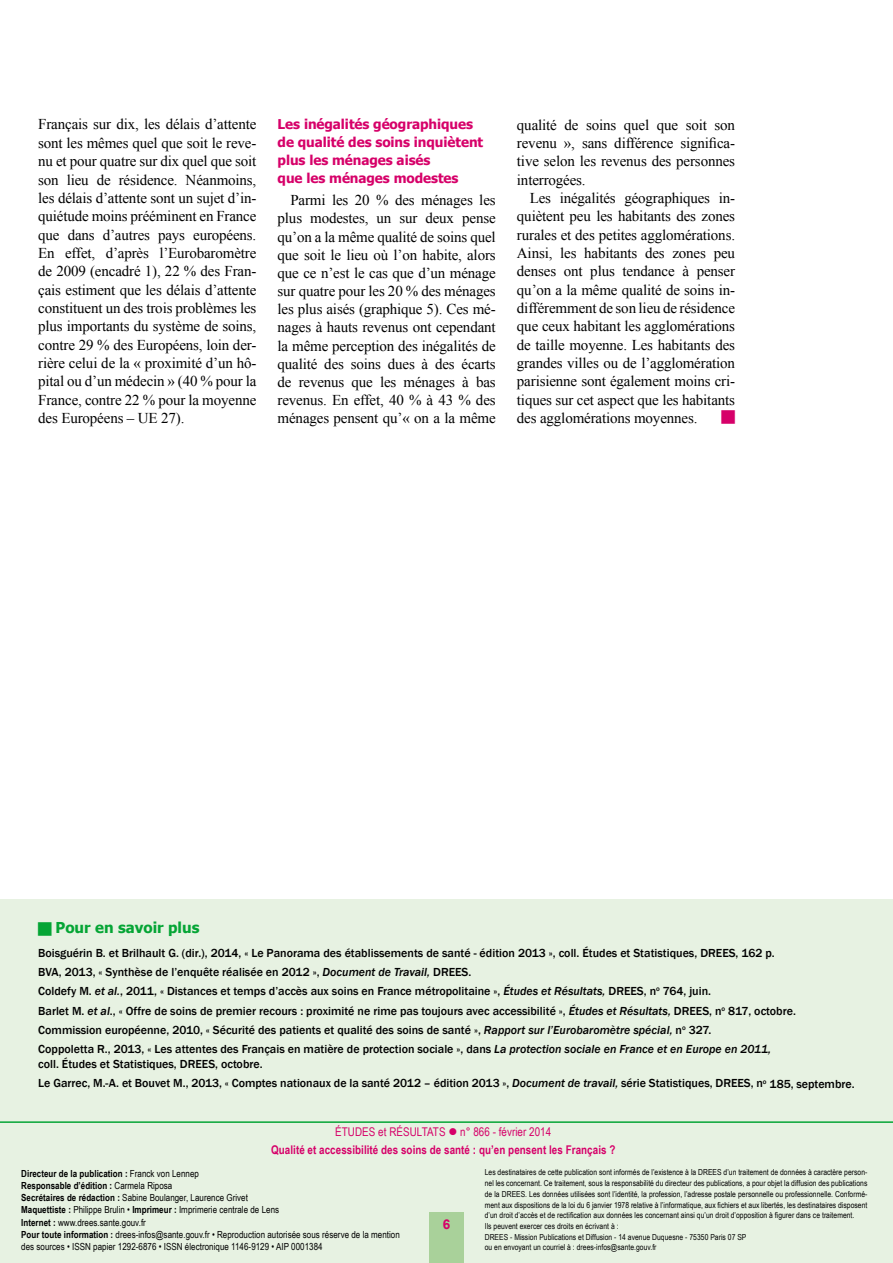
<style>
.page{position:relative;width:893px;height:1263px;background:#fff}
.page>*{position:absolute;margin:0;border:0;box-sizing:border-box;transform-origin:0 0}
.t1{font:15px/18.3px "Times New Roman";letter-spacing:-.01em;color:#000;text-align:justify}
.t2{font:700 15px "Tahoma";color:#05a535}
.t3{font:700 13.5px/17.9px "Tahoma";letter-spacing:-.005em;color:#d60069}
.t4{font:700 13.5px "Arial";color:#d60069}
.t5{font:500 12px/19.2px "Franklin Gothic";color:#000}
.t6{font:700 12px/18px "Arial Narrow";letter-spacing:.005em;color:#d60069;text-align:center}
.t7{font:9.75px/12.3px "Arial Narrow";letter-spacing:.005em;color:#000}
.t8{font:8.25px/10.6px "Arial Narrow";letter-spacing:.005em;color:#000}
.s1{font-style:italic}
.s2{font-weight:400}
.s3{font-weight:700}
</style>
<div class="page">
<div style="left:0;top:1121px;width:893px;height:142px;background:#e7f2e2"></div>
<div style="left:0;top:899px;width:893px;height:225px;background:#e7f2e2"></div>
<div style="left:429px;top:1212px;width:34px;height:51px;background:#a9d19a"></div>
<hr style="left:0;top:1121px;width:893px;height:2px;background:#05a535">
<p class="t1" style="left:38px;top:115px;width:220px">Français sur dix, les délais d’attente sont les mêmes quel que soit le reve&shy;nu et pour quatre sur dix quel que soit son lieu de résidence. Néanmoins, les délais d’attente sont un sujet d’in&shy;quiétude moins prééminent en France que dans d’autres pays européens.<br>En effet, d’après l’Eurobaromètre de 2009 (encadré 1), 22 % des Fran&shy;çais estiment que les délais d’attente constituent un des trois problèmes les plus importants du système de soins, contre 29 % des Européens, loin der&shy;rière celui de la « proximité d’un hô&shy;pital ou d’un médecin » (40 % pour la France, contre 22 % pour la moyenne des Européens – UE 27).</p>
<p class="t3" style="left:278px;top:115px;width:207px">Les inégalités géographiques de qualité des soins inquiètent plus les ménages aisés<br>que les ménages modestes</p>
<p class="t1" style="left:278px;top:191px;width:220px;text-indent:13px">Parmi les 20 % des ménages les plus modestes, un sur deux pense qu’on a la même qualité de soins quel que soit le lieu où l’on habite, alors que ce n’est le cas que d’un ménage sur quatre pour les 20 % des ménages les plus aisés (graphique 5). Ces mé&shy;nages à hauts revenus ont cependant la même perception des inégalités de qualité des soins dues à des écarts de revenus que les ménages à bas revenus. En effet, 40 % à 43 % des ménages pensent qu’« on a la même</p>
<p class="t1" style="left:517px;top:115px;width:220px">qualité de soins quel que soit son</p>
<p class="t1" style="left:517px;top:133px;width:220px">revenu », sans différence significa-</p>
<p class="t1" style="left:517px;top:152px;width:220px">tive selon les revenus des personnes</p>
<p class="t1" style="left:517px;top:170px;width:70px">interrogées.</p>
<p class="t1" style="left:530px;top:188px;width:207px">Les inégalités géographiques in-</p>
<p class="t1" style="left:517px;top:207px;width:220px">quiètent peu les habitants des zones</p>
<p class="t1" style="left:517px;top:225px;width:220px">rurales et des petites agglomérations.</p>
<p class="t1" style="left:517px;top:244px;width:220px">Ainsi, les habitants des zones peu</p>
<p class="t1" style="left:517px;top:262px;width:220px">denses ont plus tendance à penser</p>
<p class="t1" style="left:517px;top:280px;width:220px">qu’on a la même qualité de soins in-</p>
<p class="t1" style="left:517px;top:299px;width:220px">différemment de son lieu de résidence</p>
<p class="t1" style="left:517px;top:317px;width:220px">que ceux habitant les agglomérations</p>
<p class="t1" style="left:517px;top:335px;width:220px">de taille moyenne. Les habitants des</p>
<p class="t1" style="left:517px;top:354px;width:220px">grandes villes ou de l’agglomération</p>
<p class="t1" style="left:517px;top:372px;width:220px">parisienne sont également moins cri-</p>
<p class="t1" style="left:517px;top:390px;width:220px">tiques sur cet aspect que les habitants</p>
<p class="t1" style="left:517px;top:409px;width:182px">des agglomérations moyennes.</p>
<p class="t2" style="left:56px;top:917px;width:145px">Pour en savoir plus</p>
<p class="t5" style="left:38px;top:943px;width:759px">Boisguérin B. et Brilhault G. (dir.), 2014, « Le Panorama des établissements de santé - édition 2013 », coll. Études et Statistiques, DREES, 162 p.<br>BVA, 2013, « Synthèse de l’enquête réalisée en 2012 », <span class="s1">Document de Travail,</span> DREES.<br>Coldefy M. <span class="s1">et al.</span>, 2011, « Distances et temps d’accès aux soins en France métropolitaine », <span class="s1">Études et Résultats,</span> DREES, n<sup>o</sup> 764, juin.<br>Barlet M. <span class="s1">et al</span>., « Offre de soins de premier recours : proximité ne rime pas toujours avec accessibilité », <span class="s1">Études et Résultats,</span> DREES, n<sup>o</sup> 817, octobre.<br>Commission européenne, 2010, « Sécurité des patients et qualité des soins de santé », <span class="s1">Rapport sur l’Eurobaromètre spécial,</span> n<sup>o</sup> 327.<br>Coppoletta R., 2013, « Les attentes des Français en matière de protection sociale », dans <span class="s1">La protection sociale en France et en Europe en 2011,</span></p>
<p class="t5" style="left:38px;top:1055px;width:818px">coll. Études et Statistiques, DREES, octobre.<br>Le Garrec, M.-A. et Bouvet M., 2013, « Comptes nationaux de la santé 2012 – édition 2013 », <span class="s1">Document de travail,</span> série Statistiques, DREES, n<sup>o</sup> 185, septembre.</p>
<p class="t6" style="left:271px;top:1122px;width:346px"><span class="s2">ÉTUDES et RÉSULTATS</span> ● <span class="s2">n° 866 - février 2014<br></span>Qualité et accessibilité des soins de santé : qu’en pensent les Français ?</p>
<p class="t7" style="left:21px;top:1166px;width:380px"><span class="s3">Directeur de la publication :</span> Franck von Lennep<br><span class="s3">Responsable d’édition :</span> Carmela Riposa<br><span class="s3">Secrétaires de rédaction :</span> Sabine Boulanger, Laurence Grivet<br><span class="s3">Maquettiste :</span> Philippe Brulin • <span class="s3">Imprimeur :</span> Imprimerie centrale de Lens<br><span class="s3">Internet :</span> www.drees.sante.gouv.fr<br><span class="s3">Pour toute information :</span> drees-infos@sante.gouv.fr • Reproduction autorisée sous réserve de la mention des sources • ISSN papier 1292-6876 • ISSN électronique 1146-9129 • AIP 0001384</p>
<p class="t8" style="left:485px;top:1167px;width:384px">Les destinataires de cette publication sont informés de l’existence à la DREES d’un traitement de données à caractère person&shy;nel les concernant. Ce traitement, sous la responsabilité du directeur des publications, a pour objet la diffusion des publications de la DREES. Les données utilisées sont l’identité, la profession, l’adresse postale personnelle ou professionnelle. Conformé&shy;ment aux dispositions de la loi du 6 janvier 1978 relative à l’informatique, aux fichiers et aux libertés, les destinataires disposent d’un droit d’accès et de rectification aux données les concernant ainsi qu’un droit d’opposition à figurer dans ce traitement.<br>Ils peuvent exercer ces droits en écrivant à :<br>DREES - Mission Publications et Diffusion - 14 avenue Duquesne - 75350 Paris 07 SP<br>ou en envoyant un courriel à : drees-infos@sante.gouv.fr</p>
<p class="t4" style="left:443px;top:1215px;width:9px">6</p>
</div>
